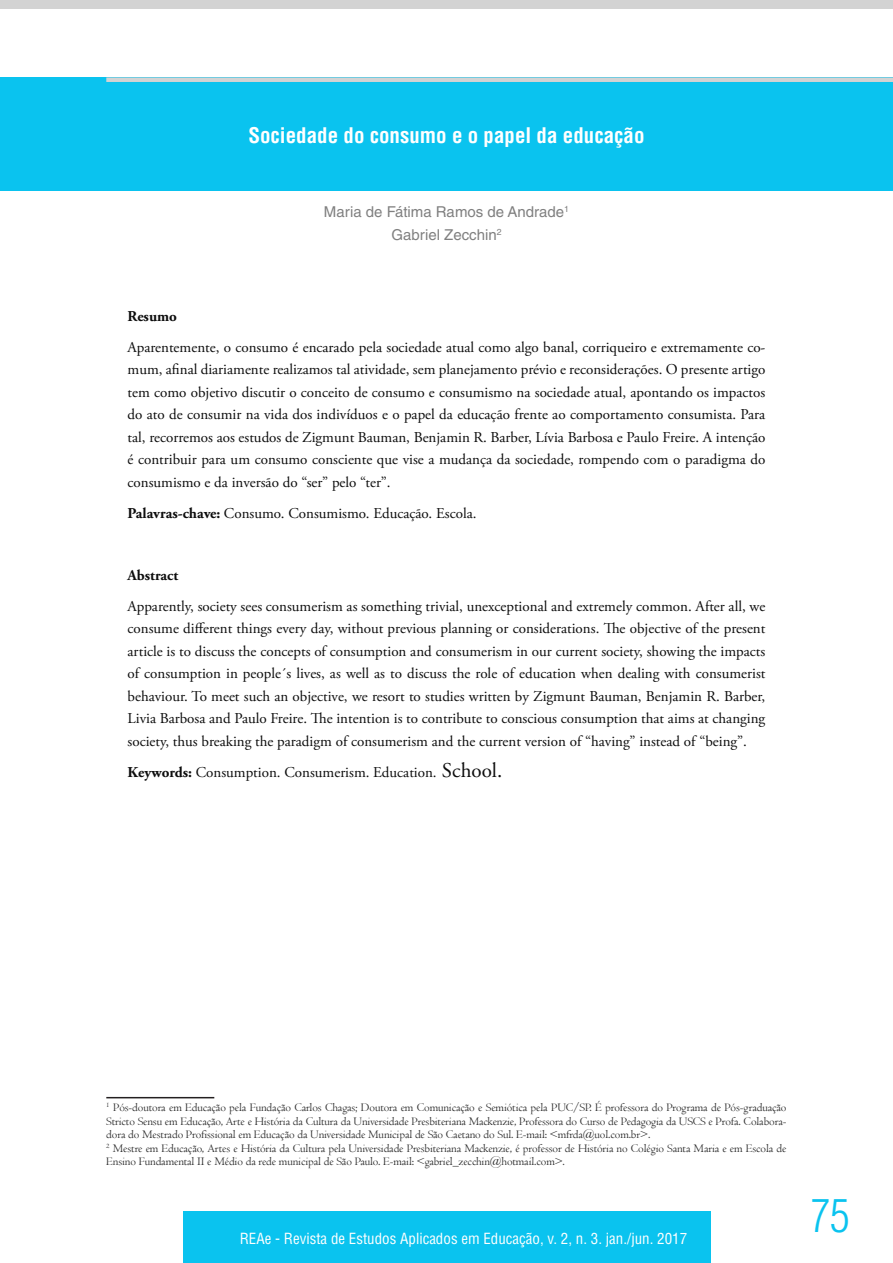
<style>
.page{position:relative;width:893px;height:1263px;background:#fff}
.page>*{position:absolute;margin:0;border:0;box-sizing:border-box;transform-origin:0 0}
.t1{font:300 condensed 45px "Helvetica LT Std";color:#0ac3ef}
.Título_Artigo{font:700 condensed 21px "Helvetica LT Std";color:#fff}
.Abstract_-_Resumo{font:15px/22.5px "Adobe Garamond Pro";color:#0d0d0d;text-align:justify}
.Texto{font:condensed 15px "Helvetica LT Std";color:#fff}
.Autor{font:15px "Helvetica LT Std";color:#808080}
.Abstract_-_Resumo-2{font:700 15px "Adobe Garamond Pro";color:#0d0d0d}
.Nota_de_Rodapé{font:12px/13.5px "Centaur";letter-spacing:-.01em;color:#2c2c2c;text-align:justify}
.s1{font-weight:700}
.s2{font-size:21px}
</style>
<div class="page">
<div style="left:183px;top:1212px;width:527px;height:51px;background:#0ac3ef"></div>
<div style="left:0;top:77px;width:893px;height:114px;background:#0ac3ef"></div>
<div style="left:0;top:0;width:893px;height:9px;background:#d3d3d3"></div>
<div style="left:106px;top:77px;width:787px;height:5px;background:#d3d3d3"></div>
<hr style="left:106px;top:1097px;width:108px;height:1px;background:#231f20">
<p class="Título_Artigo" style="left:248px;top:122px;width:398px">Sociedade do consumo e o papel da educação</p>
<p class="Autor" style="left:324px;top:203px;width:247px">Maria de Fátima Ramos de Andrade<sup>1</sup></p>
<p class="Autor" style="left:391px;top:226px;width:112px">Gabriel Zecchin<sup>2</sup></p>
<p class="Abstract_-_Resumo-2" style="left:128px;top:307px;width:51px">Resumo</p>
<p class="Abstract_-_Resumo" style="left:128px;top:336px;width:639px">Aparentemente, o consumo é encarado pela sociedade atual como algo banal, corriqueiro e extremamente co&shy;mum, afinal diariamente realizamos tal atividade, sem planejamento prévio e reconsiderações. O presente artigo tem como objetivo discutir o conceito de consumo e consumismo na sociedade atual, apontando os impactos do ato de consumir na vida dos indivíduos e o papel da educação frente ao comportamento consumista. Para tal, recorremos aos estudos de Zigmunt Bauman, Benjamin R. Barber, Lívia Barbosa e Paulo Freire. A intenção é contribuir para um consumo consciente que vise a mudança da sociedade, rompendo com o paradigma do consumismo e da inversão do “ser” pelo “ter”.</p>
<p class="Abstract_-_Resumo" style="left:128px;top:502px;width:350px"><span class="s1">Palavras-chave:</span> Consumo. Consumismo. Educação. Escola.</p>
<p class="Abstract_-_Resumo-2" style="left:128px;top:566px;width:52px">Abstract</p>
<p class="Abstract_-_Resumo" style="left:128px;top:595px;width:639px">Apparently, society sees consumerism as something trivial, unexceptional and extremely common. After all, we consume different things every day, without previous planning or considerations. The objective of the present article is to discuss the concepts of consumption and consumerism in our current society, showing the impacts of consumption in people´s lives, as well as to discuss the role of education when dealing with consumerist behaviour. To meet such an objective, we resort to studies written by Zigmunt Bauman, Benjamin R. Barber, Livia Barbosa and Paulo Freire. The intention is to contribute to conscious consumption that aims at changing society, thus breaking the paradigm of consumerism and the current version of “having” instead of “being”.</p>
<p class="Abstract_-_Resumo" style="left:128px;top:761px;width:376px"><span class="s1">Keywords:</span> Consumption. Consumerism. Education. <span class="s2">School.</span></p>
<p class="Nota_de_Rodapé" style="left:106px;top:1100px;width:682px"><sup>1</sup> Pós-doutora em Educação pela Fundação Carlos Chagas; Doutora em Comunicação e Semiótica pela PUC/SP. É professora do Programa de Pós-graduação Stricto Sensu em Educação, Arte e História da Cultura da Universidade Presbiteriana Mackenzie, Professora do Curso de Pedagogia da USCS e Profa. Colabora&shy;dora do Mestrado Profissional em Educação da Universidade Municipal de São Caetano do Sul. E-mail: &lt;mfrda@uol.com.br&gt;.</p>
<p class="Nota_de_Rodapé" style="left:106px;top:1141px;width:682px"><sup>2</sup> Mestre em Educação, Artes e História da Cultura pela Universidade Presbiteriana Mackenzie, é professor de História no Colégio Santa Maria e em Escola de<br>Ensino Fundamental II e Médio da rede municipal de São Paulo. E-mail: &lt;gabriel_zecchin@hotmail.com&gt;.</p>
<p class="Texto" style="left:240px;top:1229px;width:449px">REAe - Revista de Estudos Aplicados em Educação, v. 2, n. 3. jan./jun. 2017</p>
<p class="t1" style="left:810px;top:1188px;width:41px">75</p>
</div>
